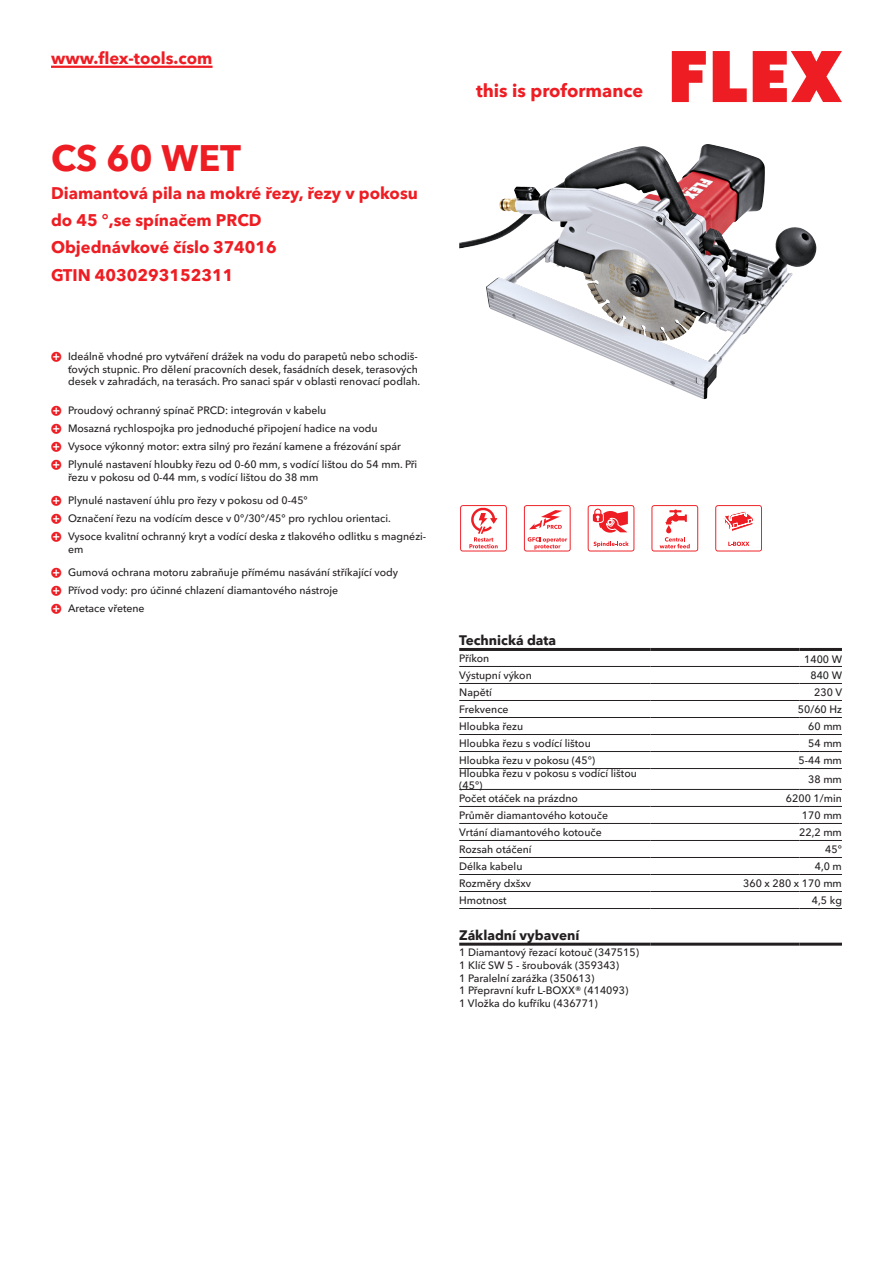
<style>
.page{position:relative;width:893px;height:1263px;background:#fff}
.page>*{position:absolute;margin:0;border:0;box-sizing:border-box;transform-origin:0 0}
.CB_AF_Product-name{font:700 36px "Avenir Next W1 G";color:#ee1d23}
.t1{font:700 18px "Avenir Next W1 G";color:#ee1d23}
.CB_AF_Product-short{font:700 16.5px/27px "Avenir Next W1 G";color:#ee1d23}
.CB_AF_Order-number{font:700 16.5px "Avenir Next W1 G";color:#ee1d23}
.CB_AF_Table-headline{font:700 13.5px "Avenir Next W1 G";color:#231f20}
.CB_AF_Table-specific{font:500 10.5px/12.6px "Avenir Next W1 G";color:#231f20}
</style>
<div class="page">
<svg style="left:672px;top:51px;width:34px;height:51px"></svg>
<svg style="left:713px;top:51px;width:34px;height:51px"></svg>
<svg style="left:753px;top:51px;width:89px;height:51px"></svg>
<hr style="left:51px;top:66px;width:162px;height:2px;background:#ee1d23">
<img style="left:459px;top:144px;width:334px;height:255px">
<hr style="left:459px;top:666px;width:192px;height:1px;background:#231f20">
<hr style="left:651px;top:666px;width:148px;height:1px;background:#231f20">
<hr style="left:799px;top:666px;width:43px;height:1px;background:#231f20">
<hr style="left:459px;top:683px;width:192px;height:1px;background:#231f20">
<hr style="left:651px;top:683px;width:148px;height:1px;background:#231f20">
<hr style="left:799px;top:683px;width:43px;height:1px;background:#231f20">
<hr style="left:459px;top:700px;width:192px;height:1px;background:#231f20">
<hr style="left:651px;top:700px;width:148px;height:1px;background:#231f20">
<hr style="left:799px;top:700px;width:43px;height:1px;background:#231f20">
<hr style="left:459px;top:717px;width:192px;height:1px;background:#231f20">
<hr style="left:651px;top:717px;width:148px;height:1px;background:#231f20">
<hr style="left:799px;top:717px;width:43px;height:1px;background:#231f20">
<hr style="left:459px;top:734px;width:192px;height:1px;background:#231f20">
<hr style="left:651px;top:734px;width:148px;height:1px;background:#231f20">
<hr style="left:799px;top:734px;width:43px;height:1px;background:#231f20">
<hr style="left:459px;top:751px;width:192px;height:1px;background:#231f20">
<hr style="left:651px;top:751px;width:148px;height:1px;background:#231f20">
<hr style="left:799px;top:751px;width:43px;height:1px;background:#231f20">
<hr style="left:459px;top:768px;width:192px;height:1px;background:#231f20">
<hr style="left:651px;top:768px;width:148px;height:1px;background:#231f20">
<hr style="left:799px;top:768px;width:43px;height:1px;background:#231f20">
<hr style="left:459px;top:789px;width:192px;height:1px;background:#231f20">
<hr style="left:651px;top:789px;width:148px;height:1px;background:#231f20">
<hr style="left:799px;top:789px;width:43px;height:1px;background:#231f20">
<hr style="left:459px;top:806px;width:192px;height:1px;background:#231f20">
<hr style="left:651px;top:806px;width:148px;height:1px;background:#231f20">
<hr style="left:799px;top:806px;width:43px;height:1px;background:#231f20">
<hr style="left:459px;top:823px;width:192px;height:1px;background:#231f20">
<hr style="left:651px;top:823px;width:148px;height:1px;background:#231f20">
<hr style="left:799px;top:823px;width:43px;height:1px;background:#231f20">
<hr style="left:459px;top:840px;width:192px;height:1px;background:#231f20">
<hr style="left:651px;top:840px;width:148px;height:1px;background:#231f20">
<hr style="left:799px;top:840px;width:43px;height:1px;background:#231f20">
<hr style="left:459px;top:857px;width:192px;height:1px;background:#231f20">
<hr style="left:651px;top:857px;width:148px;height:1px;background:#231f20">
<hr style="left:799px;top:857px;width:43px;height:1px;background:#231f20">
<hr style="left:459px;top:874px;width:192px;height:1px;background:#231f20">
<hr style="left:651px;top:874px;width:148px;height:1px;background:#231f20">
<hr style="left:799px;top:874px;width:43px;height:1px;background:#231f20">
<hr style="left:459px;top:891px;width:192px;height:1px;background:#231f20">
<hr style="left:651px;top:891px;width:148px;height:1px;background:#231f20">
<hr style="left:799px;top:891px;width:43px;height:1px;background:#231f20">
<hr style="left:459px;top:908px;width:192px;height:1px;background:#231f20">
<hr style="left:651px;top:908px;width:148px;height:1px;background:#231f20">
<hr style="left:799px;top:908px;width:43px;height:1px;background:#231f20">
<hr style="left:459px;top:648px;width:192px;height:3px;background:#231f20">
<hr style="left:651px;top:648px;width:148px;height:3px;background:#231f20">
<hr style="left:799px;top:648px;width:43px;height:3px;background:#231f20">
<hr style="left:459px;top:943px;width:192px;height:3px;background:#231f20">
<hr style="left:651px;top:943px;width:148px;height:3px;background:#231f20">
<hr style="left:799px;top:943px;width:43px;height:3px;background:#231f20">
<svg style="left:460px;top:505px;width:47px;height:46px"></svg>
<svg style="left:524px;top:505px;width:47px;height:46px"></svg>
<svg style="left:588px;top:505px;width:46px;height:46px"></svg>
<svg style="left:651px;top:505px;width:47px;height:46px"></svg>
<svg style="left:715px;top:505px;width:47px;height:46px"></svg>
<h3 class="CB_AF_Product-short" style="left:51px;top:43px;width:163px">www.flex-tools.com</h3>
<p class="CB_AF_Product-name" style="left:51px;top:130px;width:192px">CS 60 WET</p>
<p class="CB_AF_Product-short" style="left:51px;top:178px;width:368px">Diamantová pila na mokré řezy, řezy v pokosu do 45 °,se spínačem PRCD</p>
<p class="CB_AF_Order-number" style="left:51px;top:234px;width:227px">Objednávkové číslo 374016</p>
<p class="CB_AF_Order-number" style="left:51px;top:262px;width:184px">GTIN 4030293152311</p>
<p class="CB_AF_Table-specific" style="left:68px;top:349px;width:354px">Ideálně vhodné pro vytváření drážek na vodu do parapetů nebo schodiš&shy;ťových stupnic. Pro dělení pracovních desek, fasádních desek, terasových desek v zahradách, na terasách. Pro sanaci spár v oblasti renovací podlah.</p>
<p class="CB_AF_Table-specific" style="left:68px;top:403px;width:260px">Proudový ochranný spínač PRCD: integrován v kabelu</p>
<p class="CB_AF_Table-specific" style="left:68px;top:421px;width:311px">Mosazná rychlospojka pro jednoduché připojení hadice na vodu</p>
<p class="CB_AF_Table-specific" style="left:68px;top:439px;width:335px">Vysoce výkonný motor: extra silný pro řezání kamene a frézování spár</p>
<p class="CB_AF_Table-specific" style="left:68px;top:457px;width:351px">Plynulé nastavení hloubky řezu od 0-60 mm, s vodící lištou do 54 mm. Při řezu v pokosu od 0-44 mm, s vodící lištou do 38 mm</p>
<p class="CB_AF_Table-specific" style="left:68px;top:493px;width:241px">Plynulé nastavení úhlu pro řezy v pokosu od 0-45°</p>
<p class="CB_AF_Table-specific" style="left:68px;top:511px;width:324px">Označení řezu na vodícím desce v 0°/30°/45° pro rychlou orientaci.</p>
<p class="CB_AF_Table-specific" style="left:68px;top:529px;width:360px">Vysoce kvalitní ochranný kryt a vodící deska z tlakového odlitku s magnézi&shy;em</p>
<p class="CB_AF_Table-specific" style="left:68px;top:565px;width:331px">Gumová ochrana motoru zabraňuje přímému nasávání stříkající vody</p>
<p class="CB_AF_Table-specific" style="left:68px;top:583px;width:272px">Přívod vody: pro účinné chlazení diamantového nástroje</p>
<p class="CB_AF_Table-specific" style="left:68px;top:601px;width:78px">Aretace vřetene</p>
<h2 class="t1" style="left:476px;top:77px;width:169px">this is proformance</h2>
<p class="CB_AF_Table-headline" style="left:459px;top:630px;width:98px">Technická data</p>
<p class="CB_AF_Table-specific" style="left:459px;top:651px;width:32px">Příkon</p>
<p class="CB_AF_Table-specific" style="left:804px;top:652px;width:39px">1400 W</p>
<p class="CB_AF_Table-specific" style="left:459px;top:668px;width:74px">Výstupní výkon</p>
<p class="CB_AF_Table-specific" style="left:810px;top:668px;width:33px">840 W</p>
<p class="CB_AF_Table-specific" style="left:459px;top:685px;width:34px">Napětí</p>
<p class="CB_AF_Table-specific" style="left:814px;top:685px;width:29px">230 V</p>
<p class="CB_AF_Table-specific" style="left:459px;top:702px;width:51px">Frekvence</p>
<p class="CB_AF_Table-specific" style="left:798px;top:702px;width:46px">50/60 Hz</p>
<p class="CB_AF_Table-specific" style="left:459px;top:719px;width:65px">Hloubka řezu</p>
<p class="CB_AF_Table-specific" style="left:808px;top:719px;width:35px">60 mm</p>
<p class="CB_AF_Table-specific" style="left:459px;top:736px;width:133px">Hloubka řezu s vodící lištou</p>
<p class="CB_AF_Table-specific" style="left:808px;top:736px;width:35px">54 mm</p>
<p class="CB_AF_Table-specific" style="left:459px;top:753px;width:137px">Hloubka řezu v pokosu (45°)</p>
<p class="CB_AF_Table-specific" style="left:799px;top:753px;width:45px">5-44 mm</p>
<p class="CB_AF_Table-specific" style="left:459px;top:766px;width:179px">Hloubka řezu v pokosu s vodící lištou (45°)</p>
<p class="CB_AF_Table-specific" style="left:808px;top:772px;width:35px">38 mm</p>
<p class="CB_AF_Table-specific" style="left:459px;top:791px;width:120px">Počet otáček na prázdno</p>
<p class="CB_AF_Table-specific" style="left:786px;top:791px;width:57px">6200 1/min</p>
<p class="CB_AF_Table-specific" style="left:459px;top:808px;width:150px">Průměr diamantového kotouče</p>
<p class="CB_AF_Table-specific" style="left:802px;top:808px;width:41px">170 mm</p>
<p class="CB_AF_Table-specific" style="left:459px;top:825px;width:144px">Vrtání diamantového kotouče</p>
<p class="CB_AF_Table-specific" style="left:799px;top:825px;width:44px">22,2 mm</p>
<p class="CB_AF_Table-specific" style="left:459px;top:842px;width:74px">Rozsah otáčení</p>
<p class="CB_AF_Table-specific" style="left:825px;top:842px;width:18px">45°</p>
<p class="CB_AF_Table-specific" style="left:459px;top:859px;width:65px">Délka kabelu</p>
<p class="CB_AF_Table-specific" style="left:815px;top:859px;width:29px">4,0 m</p>
<p class="CB_AF_Table-specific" style="left:459px;top:876px;width:73px">Rozměry dxšxv</p>
<p class="CB_AF_Table-specific" style="left:743px;top:876px;width:100px">360 x 280 x 170 mm</p>
<p class="CB_AF_Table-specific" style="left:459px;top:893px;width:49px">Hmotnost</p>
<p class="CB_AF_Table-specific" style="left:812px;top:893px;width:32px">4,5 kg</p>
<p class="CB_AF_Table-headline" style="left:459px;top:924px;width:122px">Základní vybavení</p>
<p class="CB_AF_Table-specific" style="left:459px;top:945px;width:181px">1 Diamantový řezací kotouč (347515)<br>1 Klíč SW 5 - šroubovák (359343)<br>1 Paralelní zarážka (350613)<br>1 Přepravní kufr L-BOXX® (414093)<br>1 Vložka do kufříku (436771)</p>
</div>
